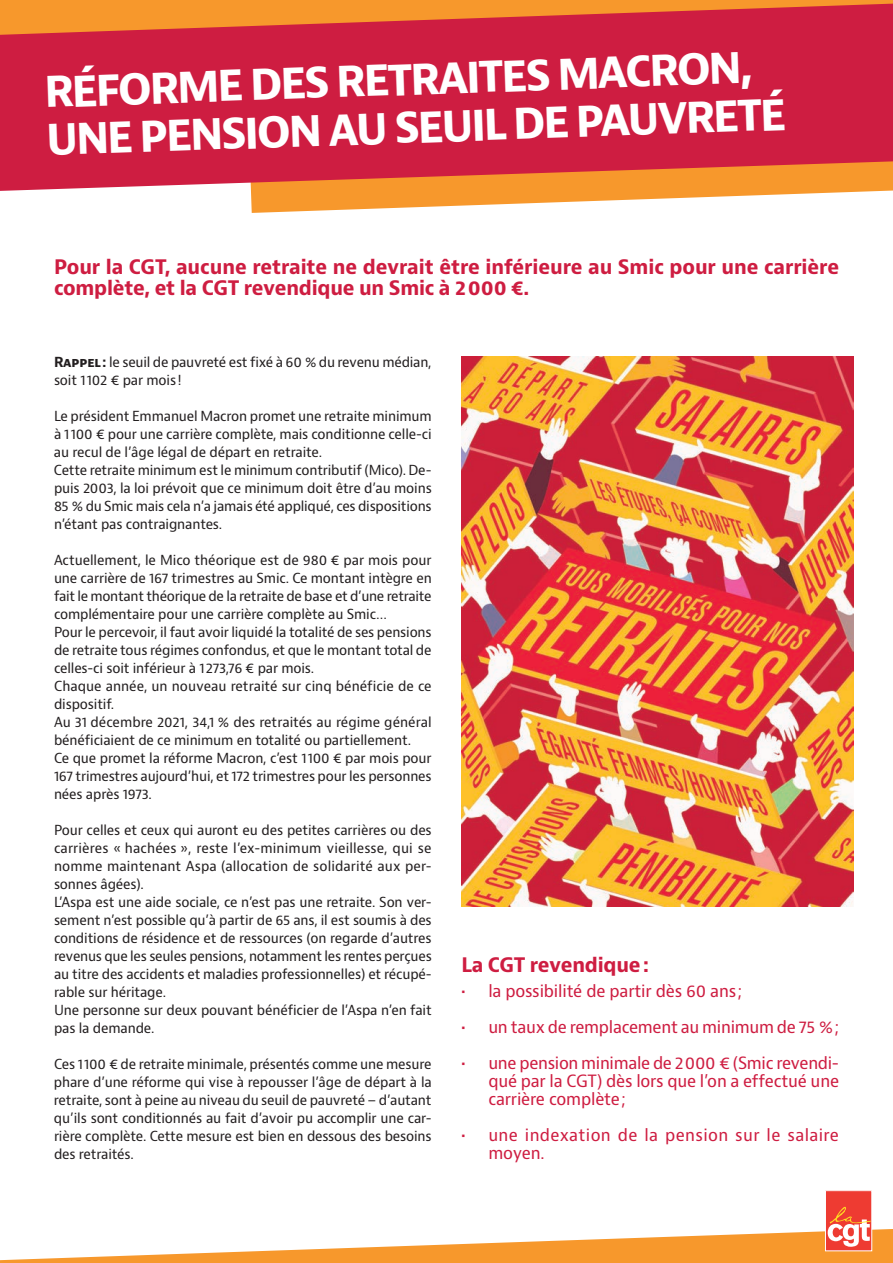
<style>
.page{position:relative;width:893px;height:1263px;background:#fff}
.page>*{position:absolute;margin:0;border:0;box-sizing:border-box;transform-origin:0 0}
.t1{font:700 45px/48px "Bernino Sans";color:#fff}
.t2{font:700 19.5px/21px "Bernino Sans";letter-spacing:-.01em;color:#ce1d41}
.t3{font:16.5px/18px "Bernino Sans";letter-spacing:-.01em;color:#ce1d41;text-align:justify}
.t4{font:16.5px/18px "Bernino Sans";letter-spacing:.02em;color:#ce1d41}
.t5{font:13.5px/18px "Bernino Sans";letter-spacing:-.01em;color:#231f20}
.s1{font-weight:700}
</style>
<div class="page">
<svg style="left:251px;top:191px;width:627px;height:22px"></svg>
<svg style="left:0;top:35px;width:893px;height:156px;background:#d12940"></svg>
<img style="left:461px;top:356px;width:393px;height:551px">
<svg style="left:0;top:0;width:893px;height:35px;background:#e46035"></svg>
<div style="left:825px;top:1191px;width:47px;height:60px;background:#ee3b32"></div>
<svg style="left:0;top:1207px;width:893px;height:56px"></svg>
<div style="left:825px;top:1190px;width:47px;height:61px;border:1px solid #fff"></div>
<h1 class="t1" style="left:43px;top:68px;width:742px;rotate:-2deg">RÉFORME DES RETRAITES MACRON,<br>UNE PENSION AU SEUIL DE PAUVRETÉ</h1>
<h2 class="t2" style="left:54px;top:257px;width:787px">Pour la CGT, aucune retraite ne devrait être inférieure au Smic pour une carrière complète, et la CGT revendique un Smic à 2000 €.</h2>
<p class="t5" style="left:54px;top:353px;width:379px"><span class="s1">Rappel:</span> le seuil de pauvreté est fixé à 60 % du revenu médian, soit 1102 € par mois!</p>
<p class="t5" style="left:54px;top:407px;width:379px">Le président Emmanuel Macron promet une retraite minimum à 1100 € pour une carrière complète, mais conditionne celle-ci au recul de l’âge légal de départ en retraite.<br>Cette retraite minimum est le minimum contributif (Mico). De&shy;puis 2003, la loi prévoit que ce minimum doit être d’au moins 85 % du Smic mais cela n’a jamais été appliqué, ces dispositions n’étant pas contraignantes.</p>
<p class="t5" style="left:54px;top:551px;width:379px">Actuellement, le Mico théorique est de 980 € par mois pour une carrière de 167 trimestres au Smic. Ce montant intègre en fait le montant théorique de la retraite de base et d’une retraite complémentaire pour une carrière complète au Smic…<br>Pour le percevoir, il faut avoir liquidé la totalité de ses pensions de retraite tous régimes confondus, et que le montant total de celles-ci soit inférieur à 1273,76 € par mois.<br>Chaque année, un nouveau retraité sur cinq bénéficie de ce dispositif.<br>Au 31 décembre 2021, 34,1 % des retraités au régime général bénéficiaient de ce minimum en totalité ou partiellement.<br>Ce que promet la réforme Macron, c’est 1100 € par mois pour 167 trimestres aujourd’hui, et 172 trimestres pour les personnes nées après 1973.</p>
<p class="t5" style="left:54px;top:821px;width:379px">Pour celles et ceux qui auront eu des petites carrières ou des carrières « hachées », reste l’ex-minimum vieillesse, qui se nomme maintenant Aspa (allocation de solidarité aux per&shy;sonnes âgées).<br>L’Aspa est une aide sociale, ce n’est pas une retraite. Son ver&shy;sement n’est possible qu’à partir de 65 ans, il est soumis à des conditions de résidence et de ressources (on regarde d’autres revenus que les seules pensions, notamment les rentes perçues au titre des accidents et maladies professionnelles) et récupé&shy;rable sur héritage.<br>Une personne sur deux pouvant bénéficier de l’Aspa n’en fait pas la demande.</p>
<p class="t5" style="left:54px;top:1055px;width:379px;text-align:justify">Ces 1100 € de retraite minimale, présentés comme une mesure phare d’une réforme qui vise à repousser l’âge de départ à la retraite, sont à peine au niveau du seuil de pauvreté – d’autant qu’ils sont conditionnés au fait d’avoir pu accomplir une car&shy;rière complète. Cette mesure est bien en dessous des besoins des retraités.</p>
<h2 class="t2" style="left:461px;top:955px;width:189px">La CGT revendique:</h2>
<p class="t3" style="left:461px;top:982px;width:282px">• la possibilité de partir dès 60 ans;</p>
<p class="t3" style="left:461px;top:1018px;width:379px">• un taux de remplacement au minimum de 75 %;</p>
<p class="t3" style="left:488px;top:1054px;width:352px;text-indent:-27px">• une pension minimale de 2000 € (Smic revendi&shy;qué par la CGT) dès lors que l’on a effectué une carrière complète;</p>
<p class="t4" style="left:488px;top:1126px;width:352px;text-indent:-27px">• une indexation de la pension sur le salaire moyen.</p>
</div>
